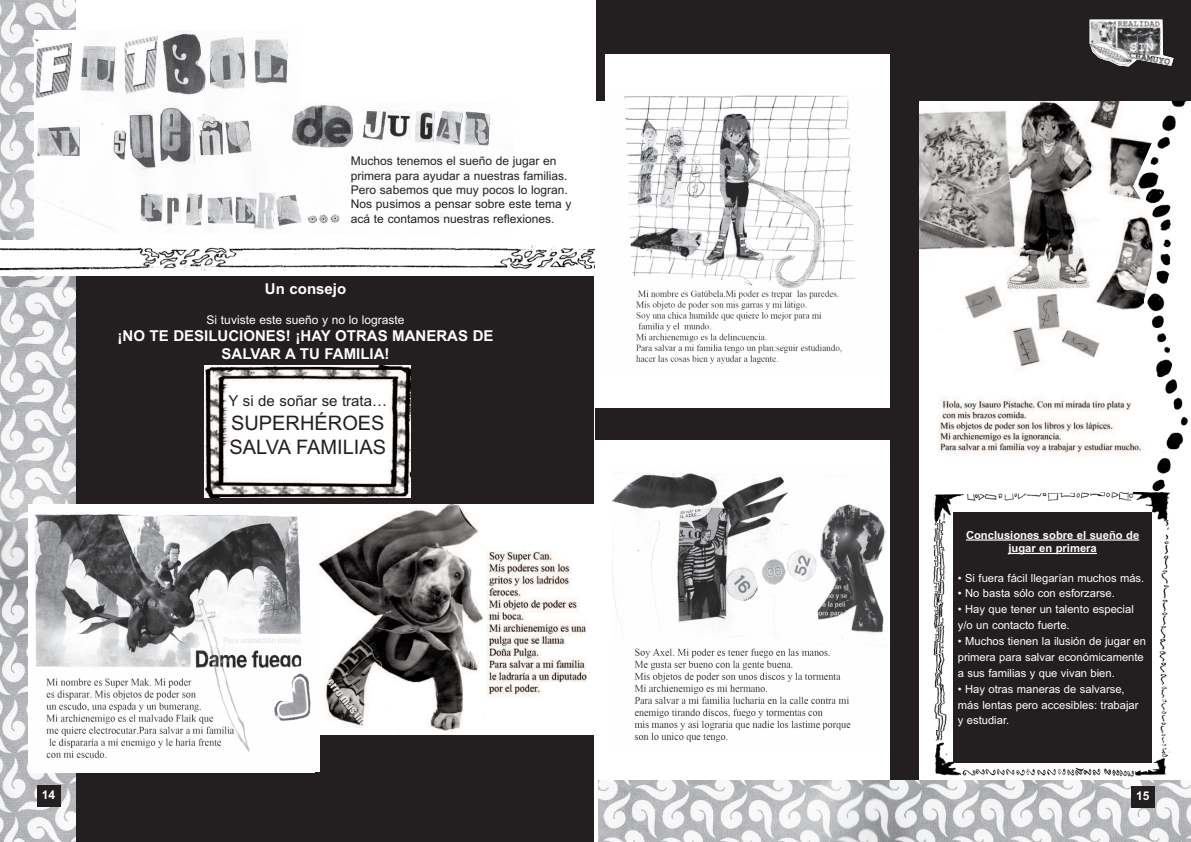
<style>
.page{position:relative;width:1191px;height:842px;background:#fff}
.page>*{position:absolute;margin:0;border:0;box-sizing:border-box;transform-origin:0 0}
.t1{font:20px/24px "Arial";color:#231f20}
.t2{font:700 15px/18px "Arial";color:#fff;text-align:center}
.t3{font:15px "Arial";color:#231f20}
.t4{font:12px/14.4px "Arial";color:#231f20}
.t5{font:12px "Arial";color:#fff}
.t6{font:700 12px "Arial";color:#fff}
.t7{font:11.2px/15.9px "Arial";color:#fff}
.t8{font:700 11.2px/13.5px "Arial";color:#fff;text-align:center}
</style>
<div class="page">
<img style="left:919px;top:100px;width:210px;height:357px">
<img style="left:1129px;top:100px;width:62px;height:393px">
<div style="left:805px;top:95px;width:114px;height:695px;background:#231f20"></div>
<div style="left:596px;top:0;width:595px;height:100px;background:#231f20"></div>
<div style="left:72px;top:268px;width:521px;height:574px;background:#231f20"></div>
<img style="left:204px;top:366px;width:206px;height:132px">
<img style="left:0;top:0;width:75px;height:287px">
<img style="left:0;top:287px;width:75px;height:555px">
<img style="left:34px;top:31px;width:254px;height:72px">
<div style="left:34px;top:103px;width:478px;height:147px;background:#fff"></div>
<img style="left:37px;top:105px;width:453px;height:125px">
<div style="left:605px;top:54px;width:284px;height:354px;background:#fff"></div>
<img style="left:624px;top:95px;width:231px;height:269px">
<div style="left:28px;top:505px;width:292px;height:267px;background:#fff"></div>
<img style="left:34px;top:514px;width:277px;height:245px">
<div style="left:612px;top:435px;width:277px;height:345px;background:#fff"></div>
<img style="left:612px;top:473px;width:275px;height:270px">
<img style="left:318px;top:505px;width:275px;height:230px">
<img style="left:0;top:240px;width:594px;height:36px">
<img style="left:1089px;top:20px;width:84px;height:46px">
<div style="left:595px;top:408px;width:306px;height:31px;background:#231f20"></div>
<img style="left:933px;top:493px;width:237px;height:284px">
<div style="left:953px;top:512px;width:199px;height:251px;background:#231f20"></div>
<hr style="left:966px;top:539px;width:173px;height:2px;background:#fff">
<hr style="left:1008px;top:553px;width:88px;height:1px;background:#fff">
<img style="left:598px;top:780px;width:593px;height:62px">
<div style="left:1131px;top:786px;width:23px;height:22px;background:#231f20"></div>
<div style="left:37px;top:785px;width:24px;height:22px;background:#231f20"></div>
<p class="t4" style="left:351px;top:154px;width:222px">Muchos tenemos el sueño de jugar en primera para ayudar a nuestras familias.<br>Pero sabemos que muy pocos lo logran.<br>Nos pusimos a pensar sobre este tema y acá te contamos nuestras reflexiones.</p>
<h2 class="t2" style="left:265px;top:280px;width:83px">Un consejo</h2>
<p class="t5" style="left:207px;top:313px;width:199px">Si tuviste este sueño y no lo lograste</p>
<h2 class="t2" style="left:118px;top:326px;width:377px">¡NO TE DESILUCIONES! ¡HAY OTRAS MANERAS DE<br>SALVAR A TU FAMILIA!</h2>
<h2 class="t3" style="left:228px;top:392px;width:160px">Y si de soñar se trata…</h2>
<h1 class="t1" style="left:229px;top:411px;width:158px">SUPERHÉROES<br>SALVA FAMILIAS</h1>
<p class="t8" style="left:966px;top:528px;width:175px">Conclusiones sobre el sueño de jugar en primera</p>
<p class="t7" style="left:957px;top:570px;width:188px">• Si fuera fácil llegarían muchos más.</p>
<p class="t7" style="left:957px;top:586px;width:158px">• No basta sólo con esforzarse.</p>
<p class="t7" style="left:957px;top:601px;width:177px">• Hay que tener un talento especial y/o un contacto fuerte.</p>
<p class="t7" style="left:957px;top:633px;width:190px">• Muchos tienen la ilusión de jugar en primera para salvar económicamente a sus familias y que vivan bien.</p>
<p class="t7" style="left:957px;top:681px;width:182px">• Hay otras maneras de salvarse, más lentas pero accesibles: trabajar y estudiar.</p>
<p class="t6" style="left:42px;top:788px;width:15px">14</p>
<p class="t6" style="left:1136px;top:789px;width:15px">15</p>
</div>
